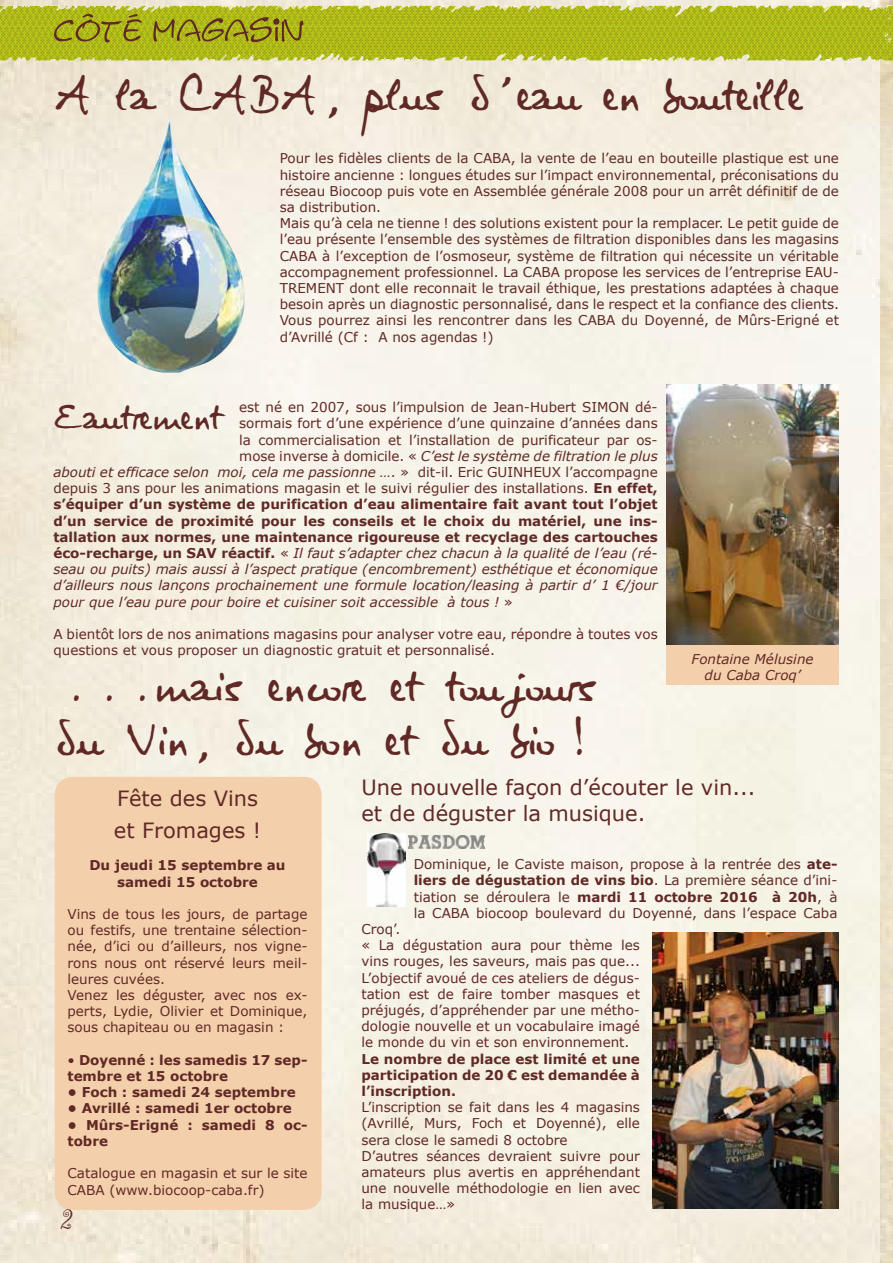
<style>
.page{position:relative;width:893px;height:1263px;background:#fff}
.page>*{position:absolute;margin:0;border:0;box-sizing:border-box;transform-origin:0 0}
.t1{font:45px/54px "Virginie";color:#602925}
.t2{font:36px "Virginie";color:#602925}
.t3{font:21px/32.4px "Verdana";color:#602925}
.t4{font:21px "aka Frivolity";color:#602925}
.t5{font:13.5px/16.2px "Verdana";color:#602925}
.t6{font:italic 13.5px/16.2px "Verdana";color:#602925;text-align:center}
.t7{font:700 13.5px/16.2px "Verdana";color:#602925}
.s1{font-style:normal}
.s2{font-weight:700}
.s3{font-weight:700;font-style:normal}
.s4{font-weight:400}
</style>
<div class="page">
<img style="left:0;top:0;width:880px;height:1263px">
<img style="left:880px;top:0;width:13px;height:1263px">
<div style="left:55px;top:777px;width:267px;height:433px;background:#f4cfac;border-radius:18px"></div>
<img style="left:653px;top:933px;width:185px;height:276px">
<img style="left:367px;top:833px;width:38px;height:73px">
<img style="left:408px;top:835px;width:77px;height:13px">
<img style="left:26px;top:5px;width:857px;height:9px">
<img style="left:0;top:26px;width:842px;height:35px">
<img style="left:883px;top:5px;width:10px;height:56px">
<svg style="left:54px;top:14px;width:250px;height:29px;background:#9e9c1b"></svg>
<img style="left:666px;top:385px;width:172px;height:260px">
<div style="left:666px;top:645px;width:173px;height:40px;background:#f4cfac"></div>
<img style="left:83px;top:120px;width:169px;height:253px">
<h1 class="t1" style="left:56px;top:67px;width:749px">A la CABA, plus d’eau en bouteille</h1>
<p class="t5" style="left:280px;top:150px;width:561px">Pour les fidèles clients de la CABA, la vente de l’eau en bouteille plastique est une histoire ancienne : longues études sur l’impact environnemental, préconisations du réseau Biocoop puis vote en Assemblée générale 2008 pour un arrêt définitif de de sa distribution.<br>Mais qu’à cela ne tienne ! des solutions existent pour la remplacer. Le petit guide de l’eau présente l’ensemble des systèmes de filtration disponibles dans les magasins CABA à l’exception de l’osmoseur, système de filtration qui nécessite un véritable accompagnement professionnel. La CABA propose les services de l’entreprise EAU-TREMENT dont elle reconnait le travail éthique, les prestations adaptées à chaque besoin après un diagnostic personnalisé, dans le respect et la confiance des clients.<br>Vous pourrez ainsi les rencontrer dans les CABA du Doyenné, de Mûrs-Erigné et d’Avrillé (Cf : A nos agendas !)</p>
<p class="t5" style="left:239px;top:399px;width:420px">est né en 2007, sous l’impulsion de Jean-Hubert SIMON dé-</p>
<p class="t5" style="left:239px;top:415px;width:420px">sormais fort d’une expérience d’une quinzaine d’années dans</p>
<p class="t5" style="left:239px;top:431px;width:420px">la commercialisation et l’installation de purificateur par os-</p>
<p class="t6" style="left:239px;top:448px;width:420px"><span class="s1">mose inverse à domicile. «</span> C’est le système de filtration le plus</p>
<p class="t6" style="left:53px;top:464px;width:606px">abouti et efficace selon moi, cela me passionne …. <span class="s1">» dit-il. Eric GUINHEUX l’accompagne</span></p>
<p class="t5" style="left:53px;top:480px;width:606px">depuis 3 ans pour les animations magasin et le suivi régulier des installations. <span class="s2">En effet,</span></p>
<p class="t7" style="left:53px;top:496px;width:606px">s’équiper d’un système de purification d’eau alimentaire fait avant tout l’objet</p>
<p class="t7" style="left:53px;top:512px;width:606px">d’un service de proximité pour les conseils et le choix du matériel, une ins-</p>
<p class="t7" style="left:53px;top:528px;width:606px">tallation aux normes, une maintenance rigoureuse et recyclage des cartouches</p>
<p class="t6" style="left:53px;top:545px;width:606px"><span class="s3">éco-recharge, un SAV réactif.</span> <span class="s1">«</span> Il faut s’adapter chez chacun à la qualité de l’eau (ré-</p>
<p class="t6" style="left:53px;top:561px;width:606px">seau ou puits) mais aussi à l’aspect pratique (encombrement) esthétique et économique</p>
<p class="t6" style="left:53px;top:577px;width:606px">d’ailleurs nous lançons prochainement une formule location/leasing à partir d’ 1 €/jour</p>
<p class="t6" style="left:53px;top:593px;width:461px">pour que l’eau pure pour boire et cuisiner soit accessible à tous ! <span class="s1">»</span></p>
<p class="t5" style="left:53px;top:626px;width:606px">A bientôt lors de nos animations magasins pour analyser votre eau, répondre à toutes vos questions et vous proposer un diagnostic gratuit et personnalisé.</p>
<h2 class="t2" style="left:54px;top:396px;width:169px">Eautrement</h2>
<h1 class="t1" style="left:55px;top:658px;width:544px">...mais encore et toujours du Vin, du bon et du bio!</h1>
<p class="t6" style="left:692px;top:650px;width:123px">Fontaine Mélusine du Caba Croq’</p>
<h3 class="t3" style="left:114px;top:781px;width:149px">Fête des Vins et Fromages !</h3>
<p class="t7" style="left:89px;top:857px;width:198px;text-align:center">Du jeudi 15 septembre au samedi 15 octobre</p>
<p class="t5" style="left:68px;top:906px;width:242px">Vins de tous les jours, de partage ou festifs, une trentaine sélection&shy;née, d’ici ou d’ailleurs, nos vigne&shy;rons nous ont réservé leurs meil&shy;leures cuvées.<br>Venez les déguster, avec nos ex&shy;perts, Lydie, Olivier et Dominique, sous chapiteau ou en magasin :</p>
<p class="t7" style="left:68px;top:1051px;width:241px"><span class="s4">•</span> Doyenné : les samedis 17 sep&shy;tembre et 15 octobre</p>
<p class="t7" style="left:68px;top:1084px;width:230px">• Foch : samedi 24 septembre</p>
<p class="t7" style="left:68px;top:1100px;width:226px">• Avrillé : samedi 1er octobre</p>
<p class="t7" style="left:68px;top:1116px;width:241px">• Mûrs-Erigné : samedi 8 oc&shy;tobre</p>
<p class="t5" style="left:68px;top:1165px;width:242px">Catalogue en magasin et sur le site<br>CABA (www.biocoop-caba.fr)</p>
<h3 class="t4" style="left:60px;top:1209px;width:14px">2</h3>
<h3 class="t3" style="left:361px;top:775px;width:395px;line-height:25.2px">Une nouvelle façon d’écouter le vin... et de déguster la musique.</h3>
<p class="t5" style="left:414px;top:856px;width:425px;text-align:justify">Dominique, le Caviste maison, propose à la rentrée des <span class="s2">ate&shy;liers de dégustation de vins bio</span>. La première séance d’ini&shy;tiation se déroulera le <span class="s2">mardi 11 octobre 2016 à 20h</span>, à la CABA biocoop boulevard du Doyenné, dans l’espace Caba</p>
<p class="t5" style="left:361px;top:921px;width:280px">Croq’.<br>« La dégustation aura pour thème les vins rouges, les saveurs, mais pas que...<br>L’objectif avoué de ces ateliers de dégus&shy;tation est de faire tomber masques et préjugés, d’appréhender par une métho&shy;dologie nouvelle et un vocabulaire imagé le monde du vin et son environnement.</p>
<p class="t7" style="left:361px;top:1050px;width:280px;text-align:justify">Le nombre de place est limité et une participation de 20 € est demandée à l’inscription.</p>
<p class="t5" style="left:361px;top:1099px;width:280px">L’inscription se fait dans les 4 magasins (Avrillé, Murs, Foch et Doyenné), elle sera close le samedi 8 octobre<br>D’autres séances devraient suivre pour amateurs plus avertis en appréhendant une nouvelle méthodologie en lien avec la musique…»</p>
</div>
